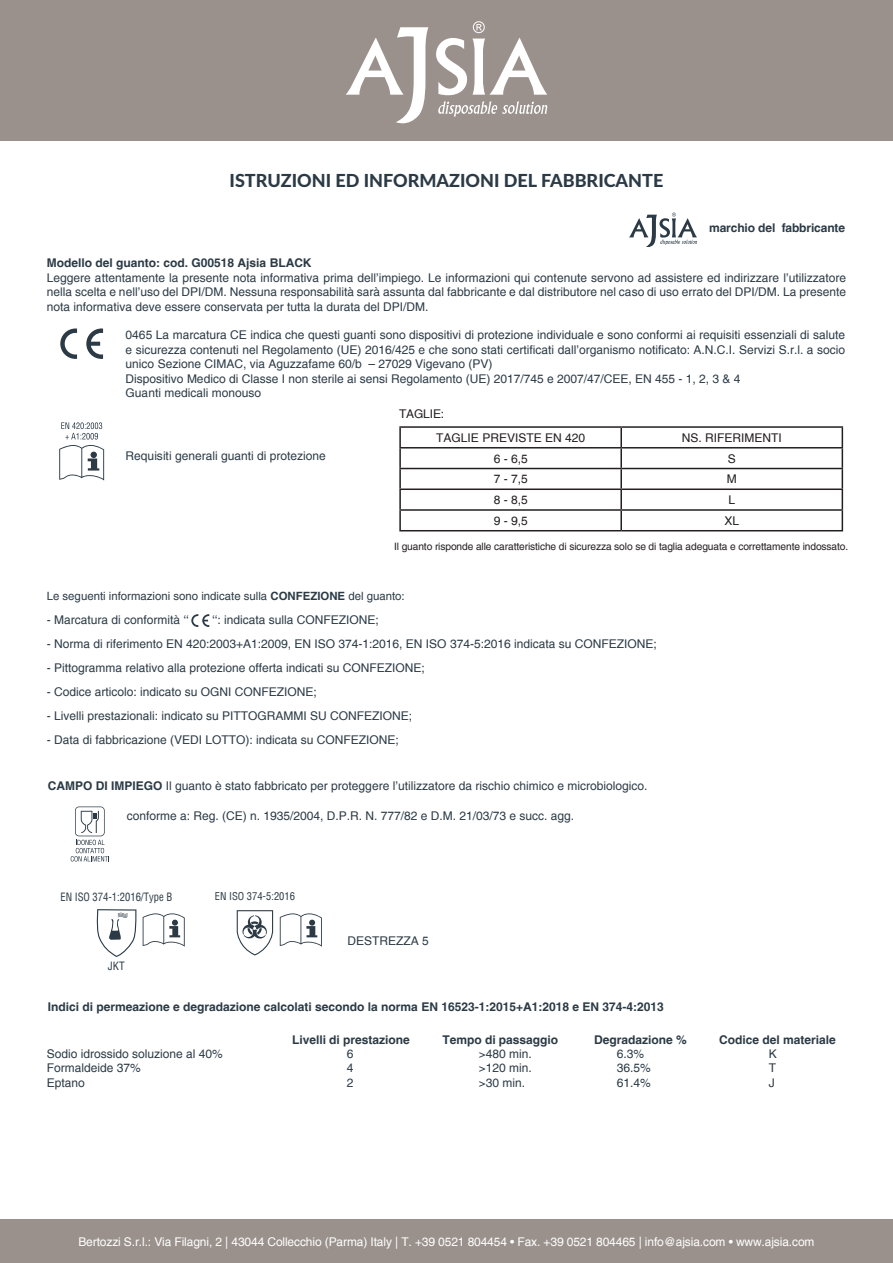
<style>
.page{position:relative;width:893px;height:1263px;background:#fff}
.page>*{position:absolute;margin:0;border:0;box-sizing:border-box;transform-origin:0 0}
.t1{font:800 18px "Lato";color:#2b3a45}
.t2{font:12px/14.4px "Helvetica";color:#2b3a45}
.t3{font:700 12px "Helvetica";color:#2b3a45}
.t4{font:12px "Helvetica";letter-spacing:-.01em;color:#fff}
.t5{font:12px "Helvetica";color:#231f20}
.t6{font:11.4px "Helvetica";color:#2b3a45}
.t7{font:condensed 11.25px "Helvetica";color:#2b3a45;scale:.94 1}
.t8{font:condensed 11.25px "Helvetica";color:#2b3a45}
.t9{font:condensed 10.5px "Helvetica";color:#2b3a45}
.t10{font:10.2px "Helvetica";letter-spacing:-.01em;color:#231f20}
.s1{font-weight:700}
</style>
<div class="page">
<div style="left:0;top:1220px;width:893px;height:43px;background:#9a918c"></div>
<div style="left:0;top:0;width:893px;height:141px;background:#9a918c"></div>
<svg style="left:346px;top:27px;width:82px;height:96px"></svg>
<svg style="left:436px;top:21px;width:111px;height:74px"></svg>
<svg style="left:438px;top:101px;width:109px;height:15px"></svg>
<svg style="left:59px;top:422px;width:45px;height:59px"></svg>
<svg style="left:71px;top:806px;width:38px;height:55px"></svg>
<svg style="left:629px;top:213px;width:68px;height:34px"></svg>
<hr style="left:399px;top:426px;width:222px;height:2px;background:#231f20">
<svg style="left:399px;top:428px;width:2px;height:19px"></svg>
<hr style="left:621px;top:426px;width:222px;height:2px;background:#231f20">
<svg style="left:620px;top:428px;width:2px;height:19px"></svg>
<hr style="left:399px;top:447px;width:222px;height:1px;background:#231f20">
<hr style="left:399px;top:448px;width:2px;height:20px;background:#231f20">
<hr style="left:621px;top:447px;width:222px;height:1px;background:#231f20">
<hr style="left:620px;top:448px;width:2px;height:20px;background:#231f20">
<hr style="left:399px;top:468px;width:222px;height:1px;background:#231f20">
<hr style="left:621px;top:468px;width:222px;height:1px;background:#231f20">
<hr style="left:399px;top:488px;width:222px;height:2px;background:#231f20">
<hr style="left:621px;top:488px;width:222px;height:2px;background:#231f20">
<hr style="left:399px;top:509px;width:222px;height:2px;background:#231f20">
<svg style="left:399px;top:469px;width:2px;height:61px"></svg>
<hr style="left:621px;top:509px;width:222px;height:2px;background:#231f20">
<svg style="left:620px;top:469px;width:2px;height:61px"></svg>
<svg style="left:842px;top:428px;width:1px;height:102px"></svg>
<hr style="left:399px;top:530px;width:222px;height:1px;background:#231f20">
<hr style="left:621px;top:530px;width:222px;height:1px;background:#231f20">
<svg style="left:191px;top:614px;width:18px;height:13px"></svg>
<svg style="left:60px;top:328px;width:17px;height:31px"></svg>
<svg style="left:86px;top:328px;width:17px;height:31px"></svg>
<svg style="left:237px;top:910px;width:36px;height:45px"></svg>
<svg style="left:143px;top:913px;width:42px;height:34px"></svg>
<svg style="left:280px;top:913px;width:42px;height:34px"></svg>
<svg style="left:96px;top:909px;width:40px;height:48px"></svg>
<h1 class="t1" style="left:230px;top:167px;width:435px">ISTRUZIONI ED INFORMAZIONI DEL FABBRICANTE</h1>
<p class="t3" style="left:709px;top:220px;width:137px">marchio del fabbricante</p>
<p class="t3" style="left:47px;top:256px;width:266px">Modello del guanto: cod. G00518 Ajsia BLACK</p>
<p class="t2" style="left:47px;top:270px;width:801px;text-align:justify">Leggere attentamente la presente nota informativa prima dell’impiego. Le informazioni qui contenute servono ad assistere ed indirizzare l’utilizzatore nella scelta e nell’uso del DPI/DM. Nessuna responsabilità sarà assunta dal fabbricante e dal distributore nel caso di uso errato del DPI/DM. La presente nota informativa deve essere conservata per tutta la durata del DPI/DM.</p>
<p class="t2" style="left:126px;top:328px;width:721px">0465 La marcatura CE indica che questi guanti sono dispositivi di protezione individuale e sono conformi ai requisiti essenziali di salute e sicurezza contenuti nel Regolamento (UE) 2016/425 e che sono stati certificati dall’organismo notificato: A.N.C.I. Servizi S.r.l. a socio unico Sezione CIMAC, via Aguzzafame 60/b – 27029 Vigevano (PV)<br>Dispositivo Medico di Classe I non sterile ai sensi Regolamento (UE) 2017/745 e 2007/47/CEE, EN 455 - 1, 2, 3 &amp; 4<br>Guanti medicali monouso</p>
<p class="t2" style="left:126px;top:448px;width:202px">Requisiti generali guanti di protezione</p>
<p class="t5" style="left:399px;top:407px;width:47px">TAGLIE:</p>
<p class="t5" style="left:436px;top:431px;width:150px">TAGLIE PREVISTE EN 420</p>
<p class="t5" style="left:682px;top:431px;width:102px">NS. RIFERIMENTI</p>
<p class="t5" style="left:494px;top:451px;width:36px">6 - 6,5</p>
<p class="t5" style="left:728px;top:451px;width:10px">S</p>
<p class="t5" style="left:494px;top:472px;width:36px">7 - 7,5</p>
<p class="t5" style="left:727px;top:472px;width:11px">M</p>
<p class="t5" style="left:494px;top:493px;width:36px">8 - 8,5</p>
<p class="t5" style="left:728px;top:493px;width:8px">L</p>
<p class="t5" style="left:494px;top:513px;width:36px">9 - 9,5</p>
<p class="t5" style="left:724px;top:513px;width:16px">XL</p>
<p class="t10" style="left:394px;top:540px;width:456px">Il guanto risponde alle caratteristiche di sicurezza solo se di taglia adeguata e correttamente indossato.</p>
<p class="t6" style="left:47px;top:589px;width:360px">Le seguenti informazioni sono indicate sulla <span class="s1">CONFEZIONE</span> del guanto:</p>
<p class="t2" style="left:47px;top:612px;width:144px">- Marcatura di conformità ‘‘</p>
<p class="t2" style="left:212px;top:612px;width:168px">‘‘: indicata sulla CONFEZIONE;</p>
<p class="t2" style="left:47px;top:636px;width:611px">- Norma di riferimento EN 420:2003+A1:2009, EN ISO 374-1:2016, EN ISO 374-5:2016 indicata su CONFEZIONE;</p>
<p class="t2" style="left:47px;top:660px;width:380px">- Pittogramma relativo alla protezione offerta indicati su CONFEZIONE;</p>
<p class="t2" style="left:47px;top:684px;width:272px">- Codice articolo: indicato su OGNI CONFEZIONE;</p>
<p class="t2" style="left:47px;top:708px;width:367px">- Livelli prestazionali: indicato su PITTOGRAMMI SU CONFEZIONE;</p>
<p class="t2" style="left:47px;top:732px;width:354px">- Data di fabbricazione (VEDI LOTTO): indicata su CONFEZIONE;</p>
<p class="t2" style="left:48px;top:778px;width:601px"><span class="s1">CAMPO DI IMPIEGO</span> Il guanto è stato fabbricato per proteggere l’utilizzatore da rischio chimico e microbiologico.</p>
<p class="t2" style="left:127px;top:809px;width:449px">conforme a: Reg. (CE) n. 1935/2004, D.P.R. N. 777/82 e D.M. 21/03/73 e succ. agg.</p>
<p class="t7" style="left:60px;top:889px;width:121px">EN ISO 374-1:2016/Type B</p>
<p class="t8" style="left:108px;top:958px;width:18px">JKT</p>
<p class="t9" style="left:215px;top:889px;width:82px">EN ISO 374-5:2016</p>
<p class="t2" style="left:348px;top:933px;width:83px">DESTREZZA 5</p>
<p class="t3" style="left:48px;top:999px;width:617px">Indici di permeazione e degradazione calcolati secondo la norma EN 16523-1:2015+A1:2018 e EN 374-4:2013</p>
<p class="t3" style="left:292px;top:1032px;width:119px">Livelli di prestazione</p>
<p class="t3" style="left:442px;top:1032px;width:117px">Tempo di passaggio</p>
<p class="t3" style="left:594px;top:1032px;width:94px">Degradazione %</p>
<p class="t3" style="left:719px;top:1032px;width:118px">Codice del materiale</p>
<p class="t2" style="left:47px;top:1046px;width:178px">Sodio idrossido soluzione al 40%</p>
<p class="t2" style="left:347px;top:1046px;width:8px">6</p>
<p class="t2" style="left:479px;top:1046px;width:55px">&gt;480 min.</p>
<p class="t2" style="left:617px;top:1046px;width:29px">6.3%</p>
<p class="t2" style="left:769px;top:1046px;width:10px">K</p>
<p class="t2" style="left:47px;top:1061px;width:96px">Formaldeide 37%</p>
<p class="t2" style="left:347px;top:1061px;width:8px">4</p>
<p class="t2" style="left:479px;top:1061px;width:55px">&gt;120 min.</p>
<p class="t2" style="left:617px;top:1061px;width:36px">36.5%</p>
<p class="t2" style="left:769px;top:1061px;width:9px">T</p>
<p class="t2" style="left:47px;top:1075px;width:40px">Eptano</p>
<p class="t2" style="left:347px;top:1075px;width:8px">2</p>
<p class="t2" style="left:479px;top:1075px;width:48px">&gt;30 min.</p>
<p class="t2" style="left:617px;top:1075px;width:36px">61.4%</p>
<p class="t2" style="left:769px;top:1075px;width:7px">J</p>
<p class="t4" style="left:78px;top:1234px;width:738px">Bertozzi S.r.l.: Via Filagni, 2 | 43044 Collecchio (Parma) Italy | T. +39 0521 804454 • Fax. +39 0521 804465 | info@ajsia.com • www.ajsia.com</p>
</div>
